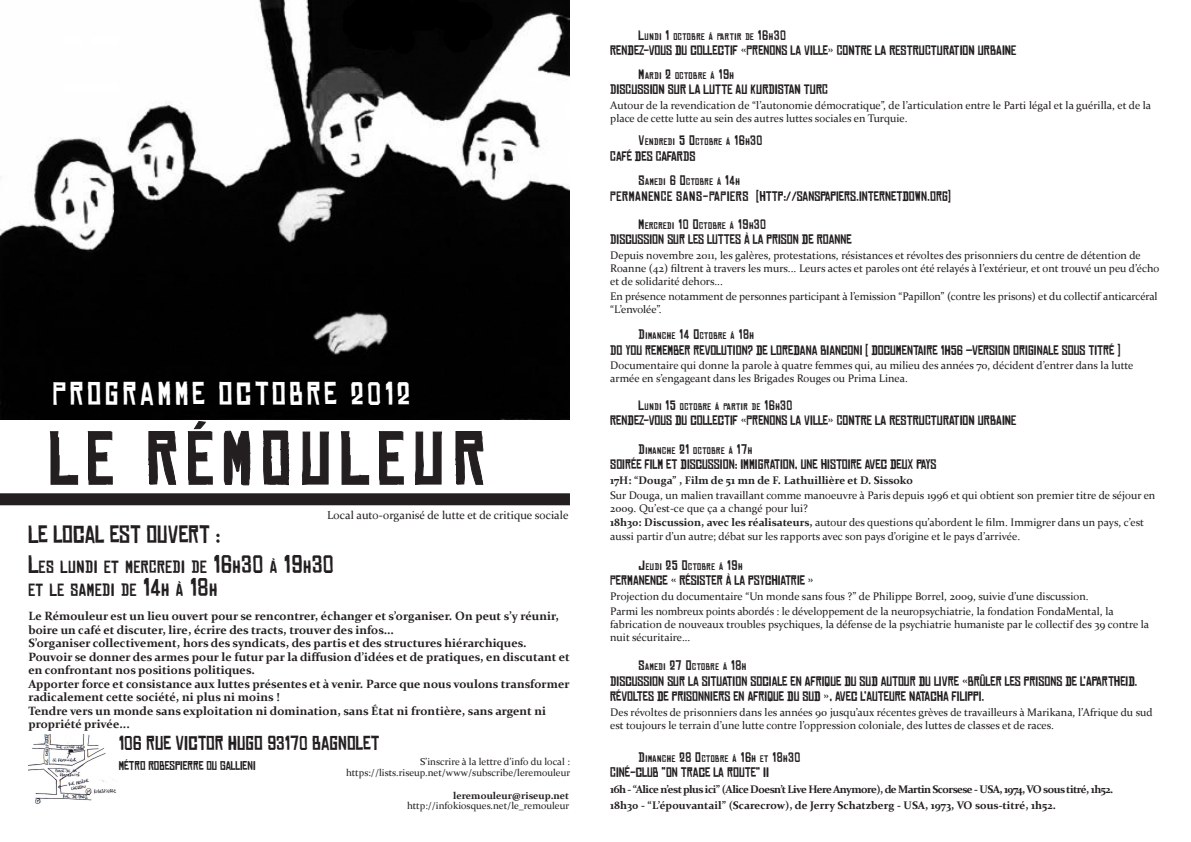
<style>
.page{position:relative;width:1191px;height:842px;background:#fff}
.page>*{position:absolute;margin:0;border:0;box-sizing:border-box;transform-origin:0 0}
.titre{font:71.4px "Chinese Rocks Rg";letter-spacing:.14em;color:#231f20;scale:.92 1}
.t1{font:31px "Chinese Rocks Rg";letter-spacing:.11em;color:#fff}
.titre-2{font:23.7px "Chinese Rocks Rg";color:#231f20}
.titre-3{font:19px "Chinese Rocks Rg";color:#231f20}
.titre-4{font:16.8px "Chinese Rocks Rg";letter-spacing:.03em;color:#231f20}
.TITRE_SOIREE{font:13px/15.6px "Chinese Rocks Rg";color:#231f20}
.texte{font:700 12px/13.5px "Constantia";color:#231f20}
.TITRE_SOIREE-2{font:12px "Chinese Rocks Rg";color:#231f20}
.t2{font:11.5px "Constantia";color:#231f20}
.texte-2{font:11px/13.2px "Constantia";color:#231f20}
.texte-3{font:700 11px "Constantia";letter-spacing:-.015em;color:#231f20}
.texte-4{font:700 11px "Constantia";letter-spacing:-.05em;color:#231f20}
.texte-5{font:10px "Constantia";color:#231f20}
.texte-6{font:700 10px "Constantia";color:#231f20}
.DATE{font:9.1px "Chinese Rocks Rg";letter-spacing:.055em;color:#231f20}
.s1{font-size:24px}
.s2{font-size:13px}
.s3{font-weight:700}
</style>
<div class="page">
<img style="left:0;top:0;width:570px;height:419px">
<svg style="left:50px;top:431px;width:28px;height:54px"></svg>
<svg style="left:87px;top:431px;width:26px;height:54px"></svg>
<svg style="left:148px;top:431px;width:28px;height:54px"></svg>
<svg style="left:187px;top:421px;width:26px;height:64px"></svg>
<svg style="left:224px;top:431px;width:26px;height:54px"></svg>
<svg style="left:263px;top:430px;width:26px;height:55px"></svg>
<svg style="left:302px;top:432px;width:27px;height:53px"></svg>
<svg style="left:341px;top:431px;width:28px;height:54px"></svg>
<svg style="left:378px;top:431px;width:26px;height:54px"></svg>
<svg style="left:415px;top:432px;width:27px;height:53px"></svg>
<svg style="left:455px;top:431px;width:28px;height:54px"></svg>
<div style="left:0;top:493px;width:570px;height:12px;background:#231f20"></div>
<img style="left:28px;top:734px;width:89px;height:70px">
<p class="t1" style="left:52px;top:377px;width:359px">PROGRAMME OCTOBRE 2012</p>
<p class="titre" style="left:50px;top:420px;width:470px">LE RÉMOULEUR</p>
<p class="t2" style="left:327px;top:507px;width:243px">Local auto-organisé de lutte et de critique sociale</p>
<p class="titre-2" style="left:28px;top:522px;width:193px">LE LOCAL EST OUVERT :</p>
<p class="titre-4" style="left:28px;top:558px;width:307px"><span class="s1">L</span>ES LUNDI ET MERCREDI DE <span class="s1">16</span>H<span class="s1">30</span> À <span class="s1">19</span>H<span class="s1">30</span></p>
<p class="titre-4" style="left:28px;top:581px;width:190px">ET LE SAMEDI DE <span class="s1">14</span>H À <span class="s1">18</span>H</p>
<p class="texte" style="left:28px;top:609px;width:532px">Le Rémouleur est un lieu ouvert pour se rencontrer, échanger et s’organiser. On peut s’y réunir, boire un café et discuter, lire, écrire des tracts, trouver des infos...</p>
<p class="texte" style="left:28px;top:636px;width:543px">S’organiser collectivement, hors des syndicats, des partis et des structures hiérarchiques.<br>Pouvoir se donner des armes pour le futur par la diffusion d’idées et de pratiques, en discutant et en confrontant nos positions politiques.</p>
<p class="texte" style="left:28px;top:676px;width:543px">Apporter force et consistance aux luttes présentes et à venir. Parce que nous voulons transformer radicalement cette société, ni plus ni moins !</p>
<p class="texte" style="left:28px;top:703px;width:519px">Tendre vers un monde sans exploitation ni domination, sans État ni frontière, sans argent ni propriété privée...</p>
<p class="titre-3" style="left:119px;top:733px;width:262px">106 RUE VICTOR HUGO 93170 BAGNOLET</p>
<p class="TITRE_SOIREE-2" style="left:119px;top:759px;width:138px">MÉTRO ROBESPIERRE OU GALLIENI</p>
<p class="texte-5" style="left:420px;top:755px;width:151px">S’inscrire à la lettre d’info du local :</p>
<p class="texte-5" style="left:346px;top:766px;width:226px">https://lists.riseup.net/www/subscribe/leremouleur</p>
<p class="texte-6" style="left:453px;top:789px;width:118px">leremouleur@riseup.net</p>
<p class="texte-5" style="left:407px;top:799px;width:164px">http://infokiosques.net/le_remouleur</p>
<p class="DATE" style="left:638px;top:31px;width:149px"><span class="s2">L</span>UNDI <span class="s2">1</span> OCTOBRE À PARTIR DE <span class="s2">16</span>H<span class="s2">30</span></p>
<p class="TITRE_SOIREE" style="left:610px;top:43px;width:407px">RENDEZ-VOUS DU COLLECTIF «PRENONS LA VILLE» CONTRE LA RESTRUCTURATION URBAINE</p>
<p class="DATE" style="left:638px;top:71px;width:97px"><span class="s2">M</span>ARDI <span class="s2">2</span> OCTOBRE À <span class="s2">19</span>H</p>
<p class="TITRE_SOIREE" style="left:610px;top:82px;width:219px">DISCUSSION SUR LA LUTTE AU KURDISTAN TURC</p>
<p class="texte-2" style="left:610px;top:98px;width:542px">Autour de la revendication de “l’autonomie démocratique”, de l’articulation entre le Parti légal et la guérilla, et de la place de cette lutte au sein des autres luttes sociales en Turquie.</p>
<p class="DATE" style="left:638px;top:137px;width:125px"><span class="s2">V</span>ENDREDI <span class="s2">5 O</span>CTOBRE À <span class="s2">16</span>H<span class="s2">30</span></p>
<p class="TITRE_SOIREE" style="left:610px;top:149px;width:68px">CAFÉ DES CAFARDS</p>
<p class="DATE" style="left:638px;top:177px;width:103px"><span class="s2">S</span>AMEDI <span class="s2">6 O</span>CTOBRE À <span class="s2">14</span>H</p>
<p class="TITRE_SOIREE" style="left:610px;top:189px;width:74px">PERMANENCE SANS</p>
<p class="TITRE_SOIREE" style="left:702px;top:189px;width:250px">-PAPIERS (HTTP://SANSPAPIERS.INTERNETDOWN.ORG)</p>
<p class="DATE" style="left:638px;top:220px;width:129px"><span class="s2">M</span>ERCREDI <span class="s2">10 O</span>CTOBRE À <span class="s2">19</span>H<span class="s2">30</span></p>
<p class="TITRE_SOIREE" style="left:610px;top:232px;width:243px">DISCUSSION SUR LES LUTTES À LA PRISON DE ROANNE</p>
<p class="texte-2" style="left:610px;top:248px;width:551px">Depuis novembre 2011, les galères, protestations, résistances et révoltes des prisonniers du centre de détention de<br>Roanne (42) filtrent à travers les murs... Leurs actes et paroles ont été relayés à l’extérieur, et ont trouvé un peu d’écho et de solidarité dehors...</p>
<p class="texte-2" style="left:610px;top:289px;width:549px">En présence notamment de personnes participant à l’emission “Papillon” (contre les prisons) et du collectif anticarcéral “L’envolée”.</p>
<p class="DATE" style="left:638px;top:331px;width:117px"><span class="s2">D</span>IMANCHE <span class="s2">14 O</span>CTOBRE À <span class="s2">18</span>H</p>
<p class="TITRE_SOIREE" style="left:610px;top:342px;width:512px">DO YOU REMEMBER REVOLUTION? DE LOREDANA BIANCONI ( DOCUMENTAIRE 1H56 –VERSION ORIGINALE SOUS TITRÉ )</p>
<p class="texte-2" style="left:610px;top:358px;width:525px">Documentaire qui donne la parole à quatre femmes qui, au milieu des années 70, décident d’entrer dans la lutte armée en s’engageant dans les Brigades Rouges ou Prima Linea.</p>
<p class="DATE" style="left:638px;top:401px;width:155px"><span class="s2">L</span>UNDI <span class="s2">15</span> OCTOBRE À PARTIR DE <span class="s2">16</span>H<span class="s2">30</span></p>
<p class="TITRE_SOIREE" style="left:610px;top:413px;width:407px">RENDEZ-VOUS DU COLLECTIF «PRENONS LA VILLE» CONTRE LA RESTRUCTURATION URBAINE</p>
<p class="DATE" style="left:638px;top:445px;width:115px"><span class="s2">D</span>IMANCHE <span class="s2">21</span> OCTOBRE À <span class="s2">17</span>H</p>
<p class="TITRE_SOIREE" style="left:610px;top:457px;width:328px">SOIRÉE FILM ET DISCUSSION: IMMIGRATION, UNE HISTOIRE AVEC DEUX PAYS</p>
<p class="texte-3" style="left:610px;top:473px;width:304px">17H: “Douga” , Film de 51 mn de F. Lathuillière et D. Sissoko</p>
<p class="texte-2" style="left:610px;top:488px;width:546px">Sur Douga, un malien travaillant comme manoeuvre à Paris depuis 1996 et qui obtient son premier titre de séjour en<br>2009. Qu’est-ce que ça a changé pour lui?</p>
<p class="texte-2" style="left:610px;top:515px;width:535px"><span class="s3">18h30: Discussion, avec les réalisateurs,</span> autour des questions qu’abordent le film. Immigrer dans un pays, c’est aussi partir d’un autre; débat sur les rapports avec son pays d’origine et le pays d’arrivée.</p>
<p class="DATE" style="left:638px;top:562px;width:105px"><span class="s2">J</span>EUDI <span class="s2">25 O</span>CTOBRE À <span class="s2">19</span>H</p>
<p class="TITRE_SOIREE" style="left:610px;top:573px;width:205px">PERMANENCE « RÉSISTER À LA PSYCHIATRIE »</p>
<p class="texte-2" style="left:610px;top:589px;width:480px">Projection du documentaire “Un monde sans fous ?” de Philippe Borrel, 2009, suivie d’une discussion.</p>
<p class="texte-2" style="left:610px;top:604px;width:540px">Parmi les nombreux points abordés : le développement de la neuropsychiatrie, la fondation FondaMental, la fabrication de nouveaux troubles psychiques, la défense de la psychiatrie humaniste par le collectif des 39 contre la nuit sécuritaire…</p>
<p class="DATE" style="left:638px;top:662px;width:109px"><span class="s2">S</span>AMEDI <span class="s2">27 O</span>CTOBRE À <span class="s2">18</span>H</p>
<p class="TITRE_SOIREE" style="left:610px;top:673px;width:528px">DISCUSSION SUR LA SITUATION SOCIALE EN AFRIQUE DU SUD AUTOUR DU LIVRE «BRÛLER LES PRISONS DE L’APARTHEID.<br>RÉVOLTES DE PRISONNIERS EN AFRIQUE DU SUD », AVEC L’AUTEURE NATACHA FILIPPI.</p>
<p class="texte-2" style="left:610px;top:705px;width:544px">Des révoltes de prisonniers dans les années 90 jusqu’aux récentes grèves de travailleurs à Marikana, l’Afrique du sud est toujours le terrain d’une lutte contre l’oppression coloniale, des luttes de classes et de races.</p>
<p class="DATE" style="left:638px;top:753px;width:163px"><span class="s2">D</span>IMANCHE <span class="s2">28 O</span>CTOBRE À <span class="s2">16</span>H ET <span class="s2">18</span>H<span class="s2">30</span></p>
<p class="TITRE_SOIREE" style="left:610px;top:765px;width:160px">CINÉ-CLUB “ON TRACE LA ROUTE” II</p>
<p class="texte-4" style="left:610px;top:782px;width:505px">16h - “Alice n’est plus ici” (Alice Doesn’t Live Here Anymore), de Martin Scorsese - USA, 1974, VO sous titré, 1h52.</p>
<p class="texte-3" style="left:610px;top:798px;width:447px">18h30 - “L’épouvantail” (Scarecrow), de Jerry Schatzberg - USA, 1973, VO sous-titré, 1h52.</p>
</div>
